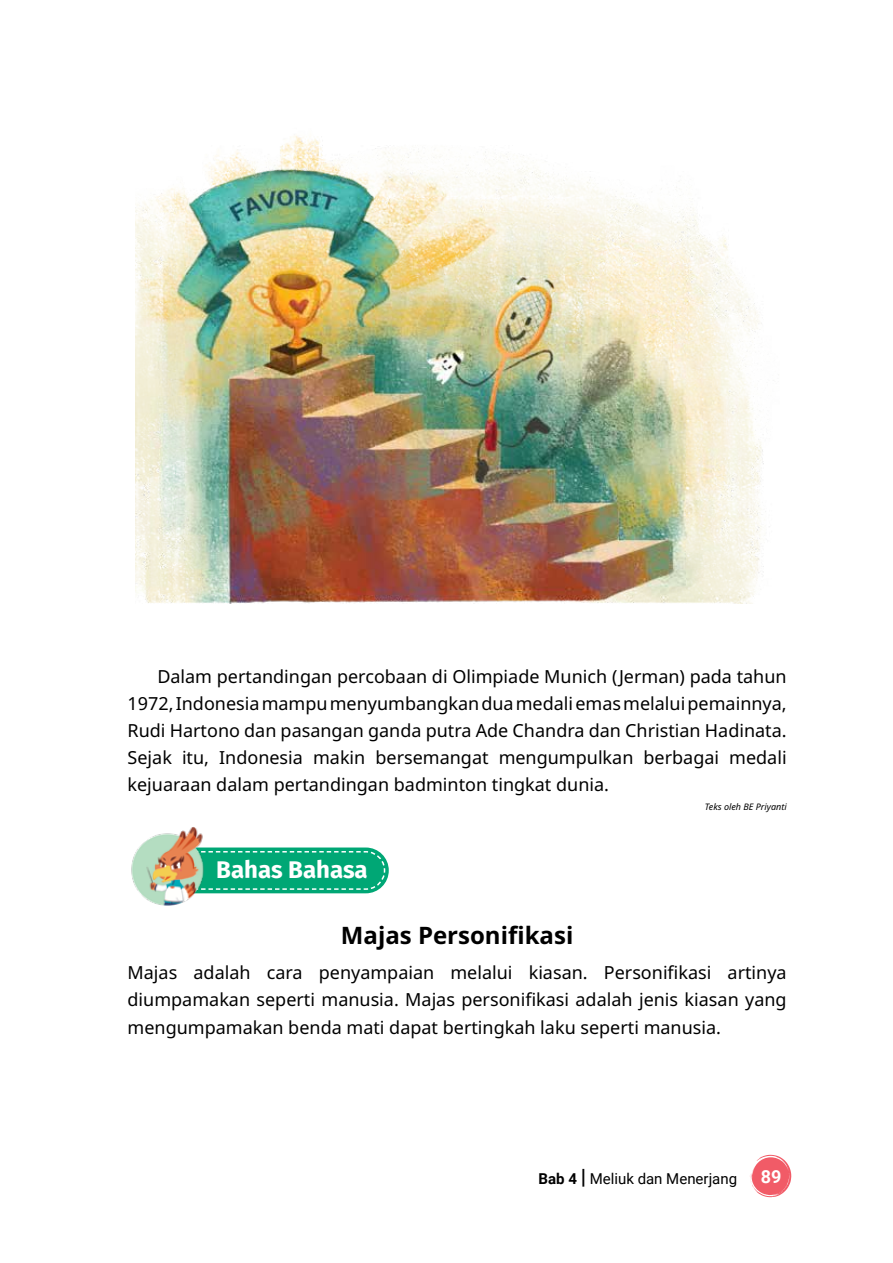
<style>
.page{position:relative;width:893px;height:1263px;background:#fff}
.page>*{position:absolute;margin:0;border:0;box-sizing:border-box;transform-origin:0 0}
.t1{font:700 24px "Noto Sans";color:#000}
.t2{font:700 24px "Fira Sans";color:#fff}
.t3{font:18px/27px "Noto Sans";color:#000;text-align:justify}
.t4{font:700 18px "Roboto";color:#fff}
.t5{font:15px "Roboto";color:#000}
.t6{font:italic 9px "Noto Sans";color:#000}
.s1{font-weight:700}
.s2{font-weight:700;font-size:21px}
</style>
<div class="page">
<img style="left:135px;top:135px;width:629px;height:468px">
<svg style="left:208px;top:847px;width:181px;height:46px;background:#14ad7f"></svg>
<img style="left:131px;top:827px;width:77px;height:79px">
<svg style="left:750px;top:1155px;width:41px;height:42px"></svg>
<p class="t3" style="left:128px;top:663px;width:661px;text-indent:30px">Dalam pertandingan percobaan di Olimpiade Munich (Jerman) pada tahun 1972, Indonesia mampu menyumbangkan dua medali emas melalui pemainnya, Rudi Hartono dan pasangan ganda putra Ade Chandra dan Christian Hadinata.<br>Sejak itu, Indonesia makin bersemangat mengumpulkan berbagai medali kejuaraan dalam pertandingan badminton tingkat dunia.</p>
<p class="t6" style="left:705px;top:800px;width:83px">Teks oleh BE Priyanti</p>
<h1 class="t2" style="left:216px;top:850px;width:153px">Bahas Bahasa</h1>
<h1 class="t1" style="left:341px;top:922px;width:234px">Majas Personifikasi</h1>
<p class="t3" style="left:128px;top:960px;width:661px">Majas adalah cara penyampaian melalui kiasan. Personifikasi artinya diumpamakan seperti manusia. Majas personifikasi adalah jenis kiasan yang mengumpamakan benda mati dapat bertingkah laku seperti manusia.</p>
<p class="t5" style="left:539px;top:1168px;width:200px"><span class="s1">Bab 4</span> <span class="s2">|</span> Meliuk dan Menerjang</p>
<p class="t4" style="left:761px;top:1164px;width:22px">89</p>
</div>
